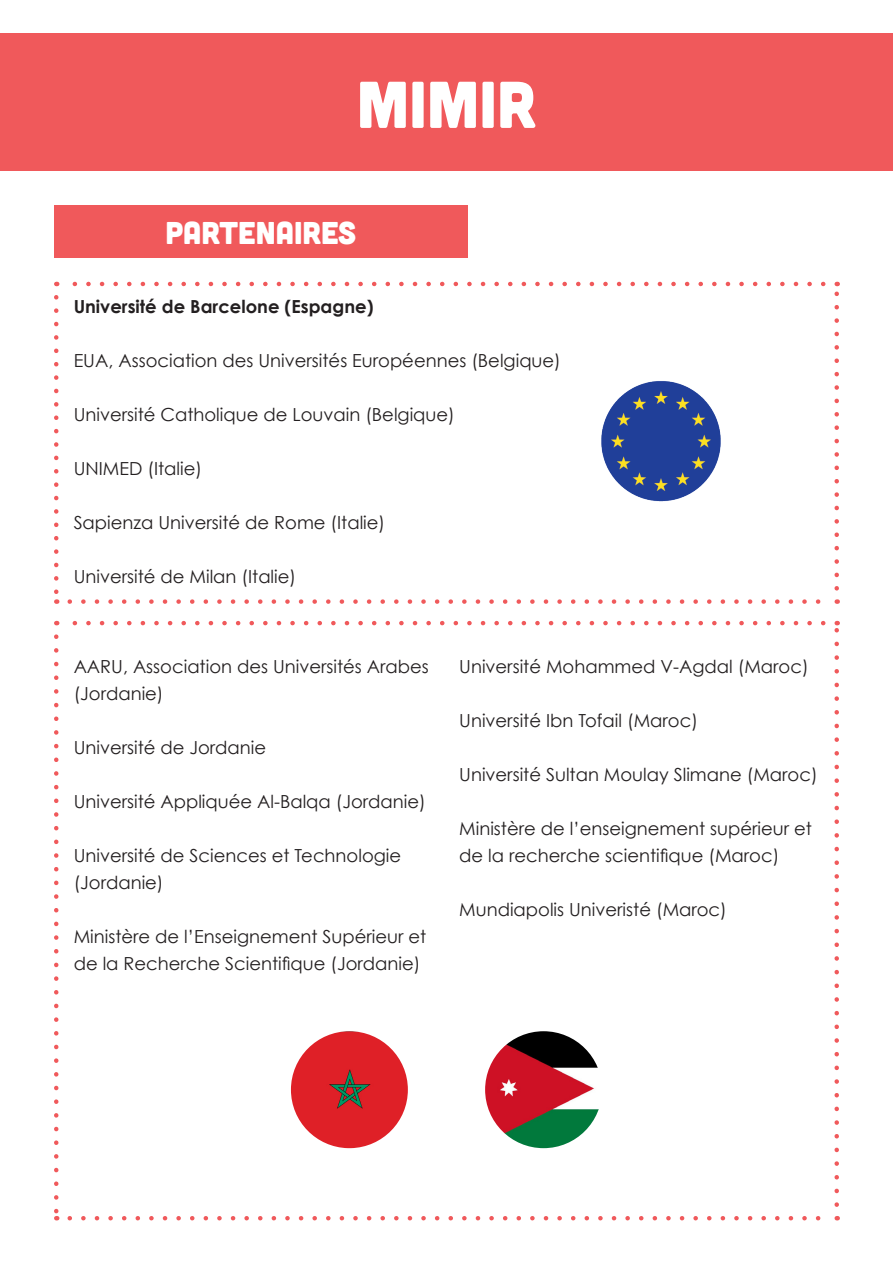
<style>
.page{position:relative;width:893px;height:1263px;background:#fff}
.page>*{position:absolute;margin:0;border:0;box-sizing:border-box;transform-origin:0 0}
.t1{font:66px "Cubano";color:#fff}
.t2{font:31.5px "Cubano";color:#fff}
.t3{font:18px/27px "Century Gothic";color:#231f20}
.t4{font:700 18px "Century Gothic";color:#231f20}
</style>
<div class="page">
<div style="left:0;top:33px;width:893px;height:137px;background:#f0595b"></div>
<div style="left:54px;top:205px;width:414px;height:52px;background:#f0595b"></div>
<svg style="left:70px;top:599px;width:751px;height:5px"></svg>
<svg style="left:72px;top:282px;width:751px;height:4px"></svg>
<svg style="left:54px;top:297px;width:4px;height:307px"></svg>
<svg style="left:834px;top:282px;width:5px;height:306px"></svg>
<svg style="left:70px;top:1216px;width:751px;height:4px"></svg>
<svg style="left:72px;top:621px;width:751px;height:4px"></svg>
<svg style="left:54px;top:637px;width:4px;height:583px"></svg>
<svg style="left:834px;top:621px;width:5px;height:584px"></svg>
<img style="left:601px;top:381px;width:120px;height:121px">
<img style="left:291px;top:1031px;width:117px;height:117px;border-radius:58px">
<img style="left:485px;top:1031px;width:117px;height:117px;border-radius:58px">
<p class="t1" style="left:357px;top:62px;width:181px">MIMIR</p>
<p class="t2" style="left:166px;top:212px;width:192px">PARTENAIRES</p>
<p class="t4" style="left:74px;top:295px;width:301px">Université de Barcelone (Espagne)</p>
<p class="t3" style="left:74px;top:347px;width:489px">EUA, Association des Universités Européennes (Belgique)</p>
<p class="t3" style="left:74px;top:401px;width:383px">Université Catholique de Louvain (Belgique)</p>
<p class="t3" style="left:74px;top:455px;width:130px">UNIMED (Italie)</p>
<p class="t3" style="left:74px;top:509px;width:313px">Sapienza Université de Rome (Italie)</p>
<p class="t3" style="left:74px;top:563px;width:224px">Université de Milan (Italie)</p>
<p class="t3" style="left:74px;top:652px;width:357px">AARU, Association des Universités Arabes</p>
<p class="t3" style="left:74px;top:679px;width:91px">(Jordanie)</p>
<p class="t3" style="left:74px;top:733px;width:194px">Université de Jordanie</p>
<p class="t3" style="left:74px;top:787px;width:354px">Université Appliquée Al-Balqa (Jordanie)</p>
<p class="t3" style="left:74px;top:841px;width:329px">Université de Sciences et Technologie</p>
<p class="t3" style="left:74px;top:868px;width:91px">(Jordanie)</p>
<p class="t3" style="left:74px;top:922px;width:354px">Ministère de l’Enseignement Supérieur et de la Recherche Scientifique (Jordanie)</p>
<p class="t3" style="left:459px;top:652px;width:351px">Université Mohammed V-Agdal (Maroc)</p>
<p class="t3" style="left:459px;top:706px;width:240px">Université Ibn Tofail (Maroc)</p>
<p class="t3" style="left:459px;top:760px;width:360px">Université Sultan Moulay Slimane (Maroc)</p>
<p class="t3" style="left:459px;top:814px;width:354px">Ministère de l’enseignement supérieur et de la recherche scientifique (Maroc)</p>
<p class="t3" style="left:459px;top:895px;width:269px">Mundiapolis Univeristé (Maroc)</p>
</div>
